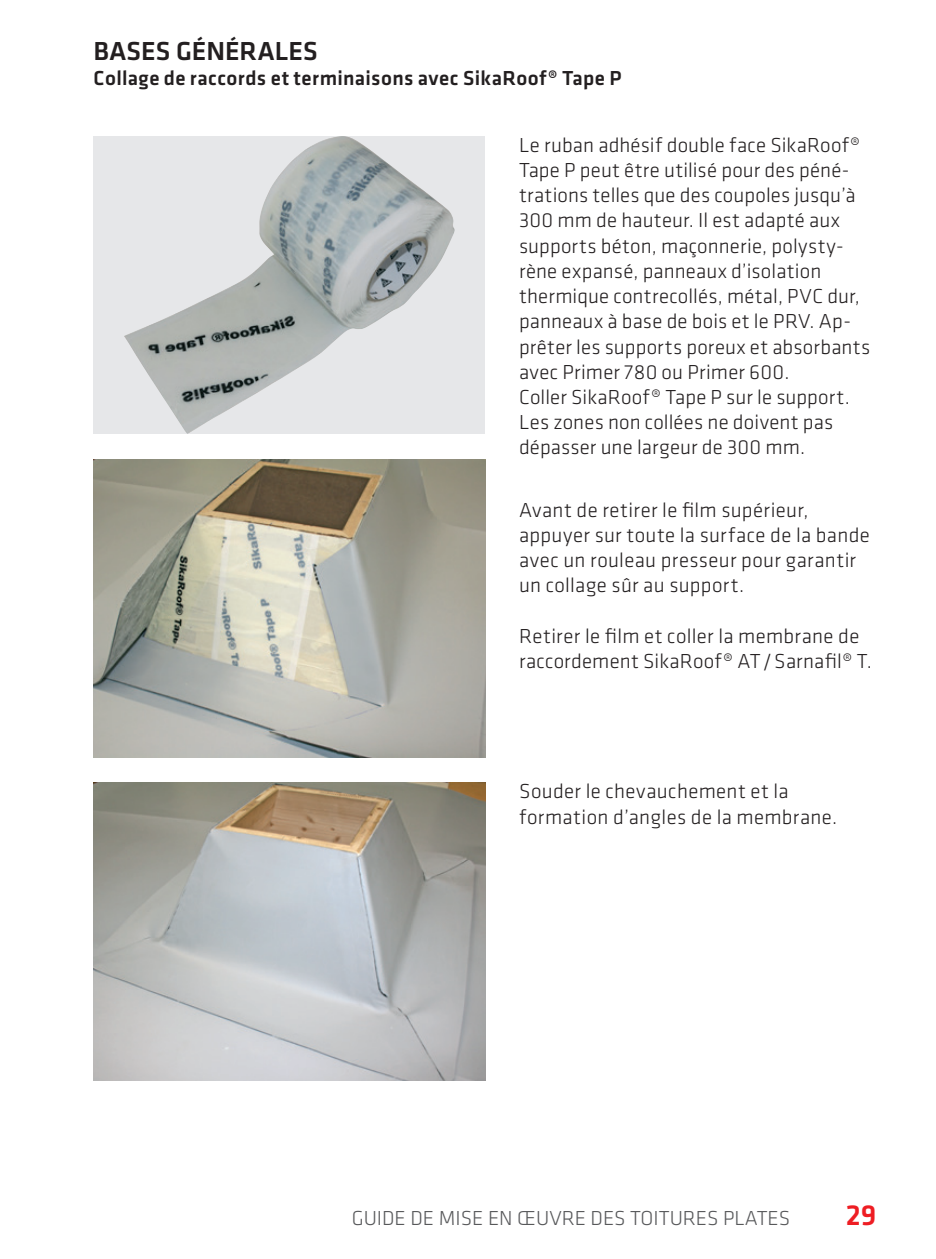
<style>
.page{position:relative;width:936px;height:1259px;background:#fff}
.page>*{position:absolute;margin:0;border:0;box-sizing:border-box;transform-origin:0 0}
.t1{font:500 30px "Klavika";color:#ee1d23}
.t2{font:500 27px "Klavika";color:#231f20}
.t3{font:300 21px/25.2px "Klavika";letter-spacing:.01em;color:#231f20}
.t4{font:500 21px "Klavika";letter-spacing:.02em;color:#231f20}
.t5{font:300 21px "Klavika";color:#57585a}
</style>
<div class="page">
<img style="left:94px;top:459px;width:391px;height:298px">
<img style="left:94px;top:782px;width:391px;height:298px">
<div style="left:94px;top:136px;width:391px;height:298px;background:#e6e7e9"></div>
<img style="left:124px;top:136px;width:330px;height:298px">
<p class="t2" style="left:94px;top:33px;width:225px">BASES GÉNÉRALES</p>
<p class="t4" style="left:94px;top:64px;width:529px">Collage de raccords et terminaisons avec SikaRoof® Tape P</p>
<p class="t3" style="left:519px;top:132px;width:352px">Le ruban adhésif double face SikaRoof® Tape P peut être utilisé pour des péné&shy;trations telles que des coupoles jusqu’à 300 mm de hauteur. Il est adapté aux supports béton, maçonnerie, polysty&shy;rène expansé, panneaux d’isolation thermique contrecollés, métal, PVC dur, panneaux à base de bois et le PRV. Ap&shy;prêter les supports poreux et absorbants avec Primer 780 ou Primer 600.<br>Coller SikaRoof® Tape P sur le support.<br>Les zones non collées ne doivent pas dépasser une largeur de 300 mm.</p>
<p class="t3" style="left:519px;top:497px;width:352px">Avant de retirer le film supérieur, appuyer sur toute la surface de la bande avec un rouleau presseur pour garantir un collage sûr au support.</p>
<p class="t3" style="left:519px;top:623px;width:354px">Retirer le film et coller la membrane de raccordement SikaRoof® AT/Sarnafil® T.</p>
<p class="t3" style="left:519px;top:778px;width:320px">Souder le chevauchement et la formation d’angles de la membrane.</p>
<p class="t5" style="left:352px;top:1205px;width:440px">GUIDE DE MISE EN ŒUVRE DES TOITURES PLATES</p>
<h1 class="t1" style="left:845px;top:1194px;width:32px">29</h1>
</div>
